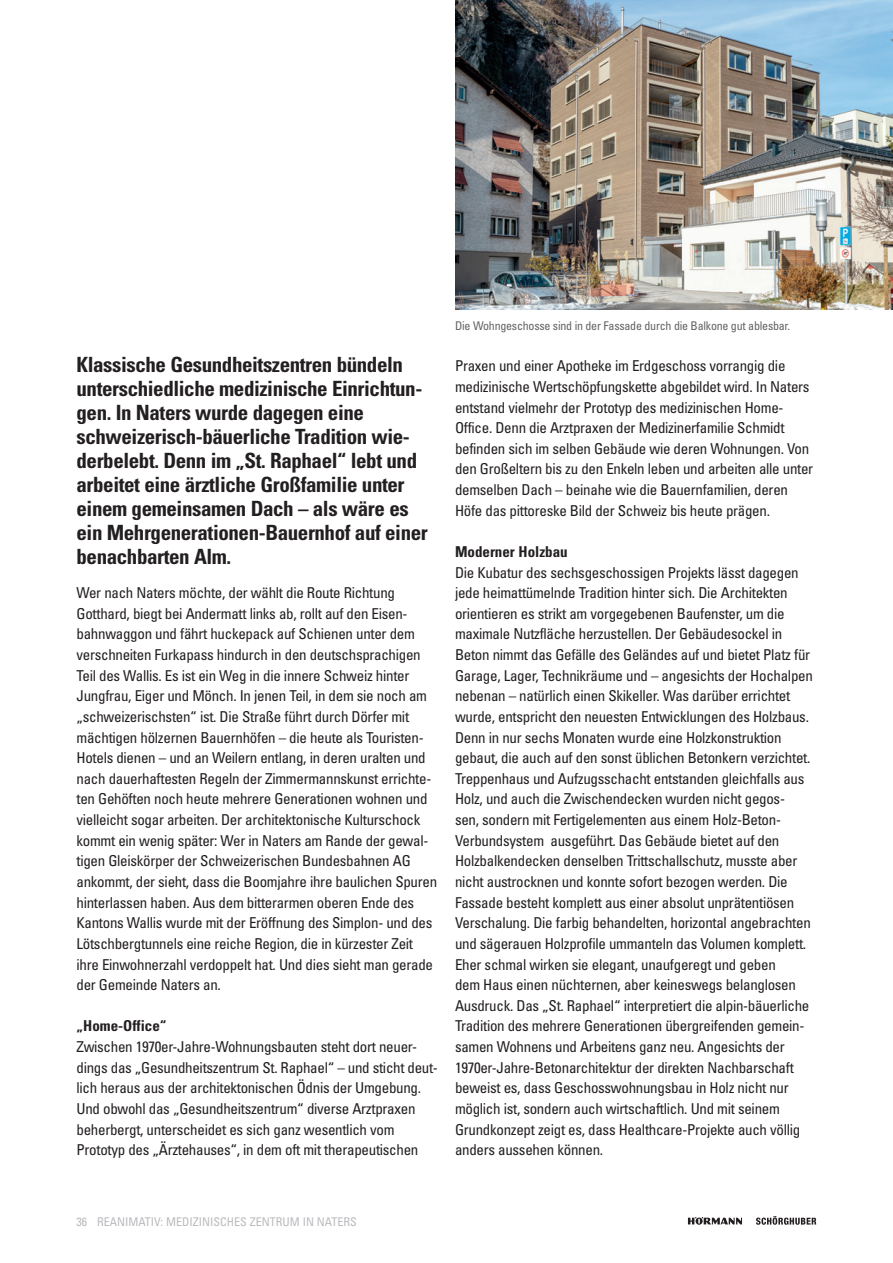
<style>
.page{position:relative;width:893px;height:1263px;background:#fff}
.page>*{position:absolute;margin:0;border:0;box-sizing:border-box;transform-origin:0 0}
.Vorspann{font:700 condensed 21px/24px "Univers LT Std";letter-spacing:-.02em;color:#231f20}
.Lauftext{font:condensed 15px/20.7px "Univers LT Std";letter-spacing:-.02em;color:#231f20}
.Zwischenüberschrift{font:700 condensed 15px "Univers LT Std";color:#231f20}
.Bildunterschrift{font:condensed 12px "Univers LT Std";letter-spacing:-.02em;color:#636366}
.Fußzeile{font:condensed 12px "Univers LT Std";color:#babbbe}
</style>
<div class="page">
<svg style="left:688px;top:1217px;width:54px;height:8px"></svg>
<svg style="left:756px;top:1216px;width:60px;height:9px"></svg>
<img style="left:455px;top:0;width:438px;height:309px">
<p class="Vorspann" style="left:77px;top:353px;width:353px">Klassische Gesundheitszentren bündeln unterschiedliche medizinische Einrichtun&shy;gen. In Naters wurde dagegen eine schweizerisch-bäuerliche Tradition wie&shy;derbelebt. Denn im „St. Raphael“ lebt und arbeitet eine ärztliche Großfamilie unter einem gemeinsamen Dach – als wäre es ein Mehrgenerationen-Bauernhof auf einer benachbarten Alm.</p>
<p class="Lauftext" style="left:77px;top:582px;width:362px">Wer nach Naters möchte, der wählt die Route Richtung Gotthard, biegt bei Andermatt links ab, rollt auf den Eisen&shy;bahnwaggon und fährt huckepack auf Schienen unter dem verschneiten Furkapass hindurch in den deutschsprachigen Teil des Wallis. Es ist ein Weg in die innere Schweiz hinter Jungfrau, Eiger und Mönch. In jenen Teil, in dem sie noch am „schweizerischsten“ ist. Die Straße führt durch Dörfer mit mächtigen hölzernen Bauernhöfen – die heute als Touristen-Hotels dienen – und an Weilern entlang, in deren uralten und nach dauerhaftesten Regeln der Zimmermannskunst errichte&shy;ten Gehöften noch heute mehrere Generationen wohnen und vielleicht sogar arbeiten. Der architektonische Kulturschock kommt ein wenig später: Wer in Naters am Rande der gewal&shy;tigen Gleiskörper der Schweizerischen Bundesbahnen AG ankommt, der sieht, dass die Boomjahre ihre baulichen Spuren hinterlassen haben. Aus dem bitterarmen oberen Ende des Kantons Wallis wurde mit der Eröffnung des Simplon- und des Lötschbergtunnels eine reiche Region, die in kürzester Zeit ihre Einwohnerzahl verdoppelt hat. Und dies sieht man gerade der Gemeinde Naters an.</p>
<p class="Zwischenüberschrift" style="left:77px;top:1017px;width:91px">„Home-Office“</p>
<p class="Lauftext" style="left:77px;top:1036px;width:363px">Zwischen 1970er-Jahre-Wohnungsbauten steht dort neuer&shy;dings das „Gesundheitszentrum St. Raphael“ – und sticht deut&shy;lich heraus aus der architektonischen Ödnis der Umgebung.<br>Und obwohl das „Gesundheitszentrum“ diverse Arztpraxen beherbergt, unterscheidet es sich ganz wesentlich vom Prototyp des „Ärztehauses“, in dem oft mit therapeutischen</p>
<p class="Bildunterschrift" style="left:455px;top:318px;width:337px">Die Wohngeschosse sind in der Fassade durch die Balkone gut ablesbar.</p>
<p class="Lauftext" style="left:455px;top:355px;width:360px">Praxen und einer Apotheke im Erdgeschoss vorrangig die medizinische Wertschöpfungskette abgebildet wird. In Naters entstand vielmehr der Prototyp des medizinischen Home-Office. Denn die Arztpraxen der Medizinerfamilie Schmidt befinden sich im selben Gebäude wie deren Wohnungen. Von den Großeltern bis zu den Enkeln leben und arbeiten alle unter demselben Dach – beinahe wie die Bauernfamilien, deren Höfe das pittoreske Bild der Schweiz bis heute prägen.</p>
<p class="Zwischenüberschrift" style="left:455px;top:542px;width:114px">Moderner Holzbau</p>
<p class="Lauftext" style="left:455px;top:562px;width:359px">Die Kubatur des sechsgeschossigen Projekts lässt dagegen jede heimattümelnde Tradition hinter sich. Die Architekten orientieren es strikt am vorgegebenen Baufenster, um die maximale Nutzfläche herzustellen. Der Gebäudesockel in Beton nimmt das Gefälle des Geländes auf und bietet Platz für Garage, Lager, Technikräume und – angesichts der Hochalpen nebenan – natürlich einen Skikeller. Was darüber errichtet wurde, entspricht den neuesten Entwicklungen des Holzbaus.<br>Denn in nur sechs Monaten wurde eine Holzkonstruktion gebaut, die auch auf den sonst üblichen Betonkern verzichtet.<br>Treppenhaus und Aufzugsschacht entstanden gleichfalls aus Holz, und auch die Zwischendecken wurden nicht gegos-<br>sen, sondern mit Fertigelementen aus einem Holz-Beton-Verbundsystem ausgeführt. Das Gebäude bietet auf den Holzbalkendecken denselben Trittschallschutz, musste aber nicht austrocknen und konnte sofort bezogen werden. Die Fassade besteht komplett aus einer absolut unprätentiösen Verschalung. Die farbig behandelten, horizontal angebrachten und sägerauen Holzprofile ummanteln das Volumen komplett.<br>Eher schmal wirken sie elegant, unaufgeregt und geben<br>dem Haus einen nüchternen, aber keineswegs belanglosen Ausdruck. Das „St. Raphael“ interpretiert die alpin-bäuerliche Tradition des mehrere Generationen übergreifenden gemein&shy;samen Wohnens und Arbeitens ganz neu. Angesichts der 1970er-Jahre-Betonarchitektur der direkten Nachbarschaft beweist es, dass Geschosswohnungsbau in Holz nicht nur möglich ist, sondern auch wirtschaftlich. Und mit seinem Grundkonzept zeigt es, dass Healthcare-Projekte auch völlig anders aussehen können.</p>
<p class="Fußzeile" style="left:77px;top:1214px;width:282px">36 REANIMATIV: MEDIZINISCHES ZENTRUM IN NATERS</p>
</div>
